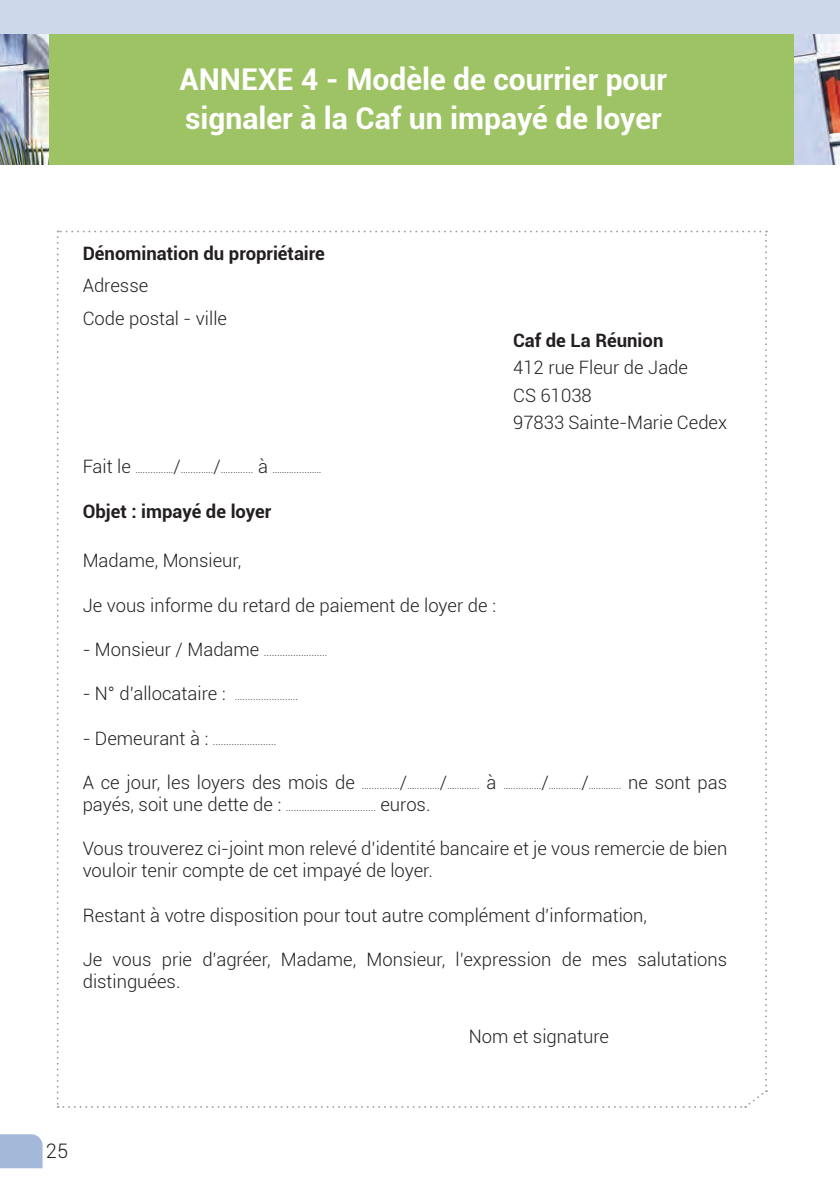
<style>
.page{position:relative;width:840px;height:1191px;background:#fff}
.page>*{position:absolute;margin:0;border:0;box-sizing:border-box;transform-origin:0 0}
.t1{font:700 30px/39px "Roboto";color:#fff}
.t2{font:300 20px "Roboto";color:#231f20}
.t3{font:300 18.4px/27.4px "Roboto";color:#231f20}
.t4{font:700 18.4px "Roboto";color:#231f20}
.t5{font:300 11px/22.2px "Roboto";color:#231f20}
.s1{font-size:18.4px}
</style>
<div class="page">
<svg style="left:0;top:1134px;width:43px;height:34px"></svg>
<div style="left:0;top:0;width:839px;height:34px;background:#cdd8eb"></div>
<div style="left:47px;top:34px;width:755px;height:130px;background:#9ec365"></div>
<img style="left:0;top:34px;width:48px;height:130px">
<img style="left:794px;top:34px;width:45px;height:130px">
<h1 class="t1" style="left:179px;top:59px;width:488px">ANNEXE 4 - Modèle de courrier pour signaler à la Caf un impayé de loyer</h1>
<p class="t4" style="left:83px;top:240px;width:243px">Dénomination du propriétaire</p>
<p class="t3" style="left:83px;top:269px;width:146px;line-height:32.6px">Adresse<br>Code postal - ville</p>
<p class="t4" style="left:513px;top:327px;width:152px">Caf de La Réunion</p>
<p class="t3" style="left:513px;top:353px;width:215px">412 rue Fleur de Jade<br>CS 61038<br>97833 Sainte-Marie Cedex</p>
<p class="t5" style="left:83px;top:458px;width:240px"><span class="s1">Fait le</span> ….........…<span class="s1">/</span>….....…..<span class="s1">/</span>…..…..... <span class="s1">à</span> ……….....……</p>
<p class="t4" style="left:83px;top:498px;width:190px">Objet : impayé de loyer</p>
<p class="t3" style="left:83px;top:546px;width:160px">Madame, Monsieur,</p>
<p class="t3" style="left:83px;top:591px;width:414px">Je vous informe du retard de paiement de loyer de :</p>
<p class="t5" style="left:83px;top:640px;width:246px"><span class="s1">- Monsieur / Madame</span> ........................</p>
<p class="t5" style="left:83px;top:685px;width:217px"><span class="s1">- N° d’allocataire :</span> ........................</p>
<p class="t5" style="left:83px;top:729px;width:195px"><span class="s1">- Demeurant à :</span> ........................</p>
<p class="t5" style="left:83px;top:773px;width:645px"><span class="s1">A ce jour, les loyers des mois de</span> ….........…<span class="s1">/</span>….....…..<span class="s1">/</span>…..…..... <span class="s1">à</span> ….........…<span class="s1">/</span>….....…..<span class="s1">/</span>…..…..... <span class="s1">ne sont pas payés, soit une dette de :</span> .................................. <span class="s1">euros.</span></p>
<p class="t3" style="left:83px;top:837px;width:646px;line-height:22.2px">Vous trouverez ci-joint mon relevé d’identité bancaire et je vous remercie de bien vouloir tenir compte de cet impayé de loyer.</p>
<p class="t3" style="left:83px;top:901px;width:565px">Restant à votre disposition pour tout autre complément d’information,</p>
<p class="t3" style="left:83px;top:948px;width:645px;line-height:22.2px">Je vous prie d’agréer, Madame, Monsieur, l’expression de mes salutations distinguées.</p>
<p class="t3" style="left:468px;top:1022px;width:141px">Nom et signature</p>
<p class="t2" style="left:46px;top:1137px;width:24px">25</p>
</div>
